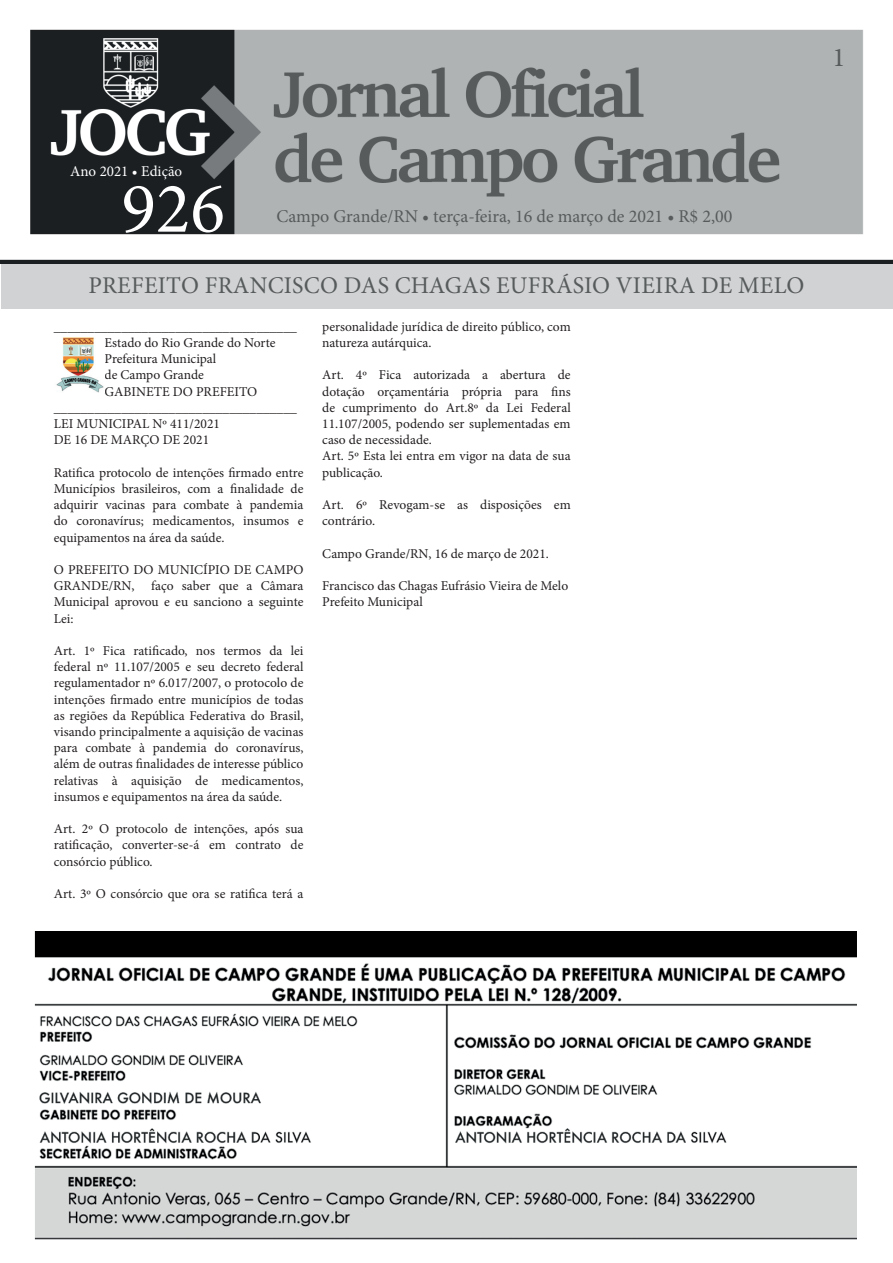
<style>
.page{position:relative;width:893px;height:1263px;background:#fff}
.page>*{position:absolute;margin:0;border:0;box-sizing:border-box;transform-origin:0 0}
.t1{font:72px "Minion Pro";color:#fff}
.t2{font:27px "Minion Pro";color:#575b5c}
.t3{font:24px "Minion Pro";letter-spacing:.01em;color:#575b5c}
.t4{font:18px "Minion Pro";color:#575b5c}
.t5{font:15px "Minion Pro";color:#fff}
.t6{font:13.5px/16.2px "Minion Pro";color:#231f20;text-align:justify}
</style>
<div class="page">
<img style="left:0;top:29px;width:893px;height:235px">
<div style="left:1px;top:264px;width:891px;height:44px;background:#d1d2d4"></div>
<img style="left:56px;top:337px;width:48px;height:55px">
<img style="left:34px;top:931px;width:823px;height:309px">
<h2 class="t2" style="left:832px;top:40px;width:14px">1</h2>
<p class="t5" style="left:70px;top:162px;width:114px">Ano 2021 • Edição</p>
<h1 class="t1" style="left:121px;top:160px;width:105px">926</h1>
<h3 class="t4" style="left:276px;top:204px;width:457px">Campo Grande/RN • terça-feira, 16 de março de 2021 • R$ 2,00</h3>
<h3 class="t3" style="left:88px;top:269px;width:718px">PREFEITO FRANCISCO DAS CHAGAS EUFRÁSIO VIEIRA DE MELO</h3>
<p class="t6" style="left:54px;top:318px;width:245px">____________________________________</p>
<p class="t6" style="left:105px;top:335px;width:172px">Estado do Rio Grande do Norte</p>
<p class="t6" style="left:105px;top:351px;width:113px">Prefeitura Municipal</p>
<p class="t6" style="left:105px;top:367px;width:101px">de Campo Grande</p>
<p class="t6" style="left:105px;top:383px;width:154px">GABINETE DO PREFEITO</p>
<p class="t6" style="left:54px;top:399px;width:245px">____________________________________</p>
<p class="t6" style="left:54px;top:416px;width:168px">LEI MUNICIPAL Nº 411/2021</p>
<p class="t6" style="left:54px;top:432px;width:157px">DE 16 DE MARÇO DE 2021</p>
<p class="t6" style="left:54px;top:464px;width:251px">Ratifica protocolo de intenções firmado entre Municípios brasileiros, com a finalidade de adquirir vacinas para combate à pandemia do coronavírus; medicamentos, insumos e equipamentos na área da saúde.</p>
<p class="t6" style="left:54px;top:561px;width:251px">O PREFEITO DO MUNICÍPIO DE CAMPO GRANDE/RN, faço saber que a Câmara Municipal aprovou e eu sanciono a seguinte Lei:</p>
<p class="t6" style="left:54px;top:642px;width:251px">Art. 1º Fica ratificado, nos termos da lei federal nº 11.107/2005 e seu decreto federal regulamentador nº 6.017/2007, o protocolo de intenções firmado entre municípios de todas as regiões da República Federativa do Brasil, visando principalmente a aquisição de vacinas para combate à pandemia do coronavírus, além de outras finalidades de interesse público relativas à aquisição de medicamentos, insumos e equipamentos na área da saúde.</p>
<p class="t6" style="left:54px;top:821px;width:251px">Art. 2º O protocolo de intenções, após sua ratificação, converter-se-á em contrato de consórcio público.</p>
<p class="t6" style="left:54px;top:885px;width:251px">Art. 3º O consórcio que ora se ratifica terá a</p>
<p class="t6" style="left:322px;top:318px;width:250px">personalidade jurídica de direito público, com natureza autárquica.</p>
<p class="t6" style="left:322px;top:367px;width:250px;text-align:left">Art. 4º Fica autorizada a abertura de dotação orçamentária própria para fins de cumprimento do Art.8º da Lei Federal 11.107/2005, podendo ser suplementadas em caso de necessidade.<br>Art. 5º Esta lei entra em vigor na data de sua publicação.</p>
<p class="t6" style="left:322px;top:497px;width:250px">Art. 6º Revogam-se as disposições em contrário.</p>
<p class="t6" style="left:322px;top:545px;width:228px">Campo Grande/RN, 16 de março de 2021.</p>
<p class="t6" style="left:322px;top:578px;width:247px">Francisco das Chagas Eufrásio Vieira de Melo<br>Prefeito Municipal</p>
</div>
